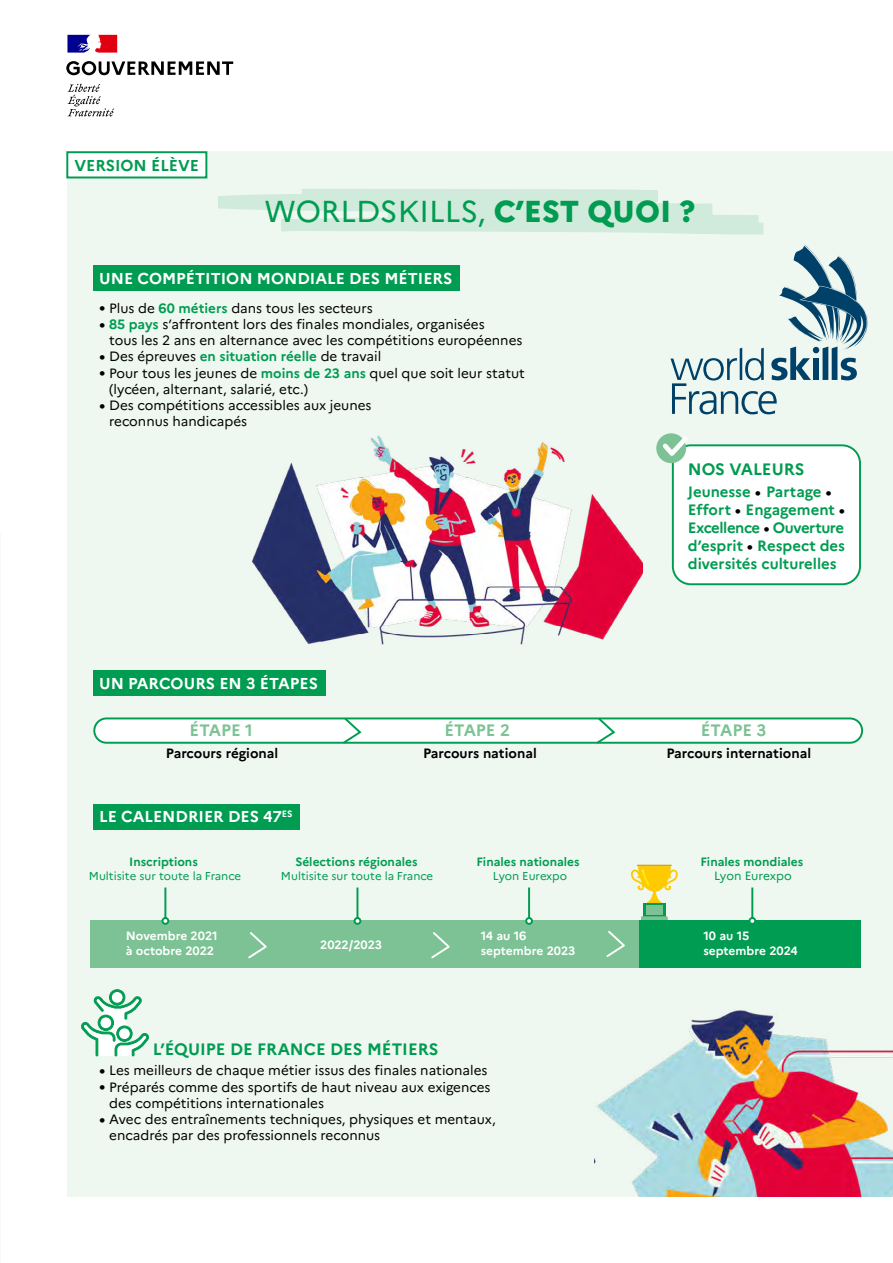
<style>
.page{position:relative;width:893px;height:1263px;background:#fff}
.page>*{position:absolute;margin:0;border:0;box-sizing:border-box;transform-origin:0 0}
.t1{font:30.3px "Marianne";color:#009c51}
.t2{font:700 16.5px "Marianne";color:#009c51}
.t3{font:700 16.5px "Marianne";color:#7cc294}
.t4{font:700 15.75px "Marianne";color:#fff}
.t5{font:700 15.75px "Marianne";color:#009c51}
.t6{font:700 15px/18px "Marianne";color:#009c51}
.t7{font:13.5px/16.2px "Marianne";color:#000}
.t8{font:700 13.5px "Marianne";color:#000}
.t9{font:700 12px/14.4px "Marianne";color:#fff}
.t10{font:700 12px "Marianne";color:#009c51}
.t11{font:12px "Marianne";letter-spacing:-.01em;color:#009c51}
.t12{font:11.4px "Marianne";color:#009c51}
.s1{font-weight:800}
.s2{font-size:18px}
.s3{font-weight:700;color:#009c51}
.s4{font-weight:400;font-size:18px;color:#000}
</style>
<div class="page">
<div style="left:67px;top:151px;width:826px;height:1046px;background:#eff7f1"></div>
<hr style="left:0;top:0;width:1px;height:1197px;background:#afd7b9">
<img style="left:595px;top:1010px;width:298px;height:186px">
<svg style="left:218px;top:189px;width:546px;height:46px"></svg>
<div style="left:93px;top:265px;width:366px;height:26px;background:#009c51"></div>
<div style="left:66px;top:151px;width:141px;height:27px;background:#fff;border:2px solid #009c51"></div>
<div style="left:673px;top:445px;width:187px;height:139px;background:#fff;border-radius:18px"></div>
<div style="left:672px;top:444px;width:189px;height:141px;border:2px solid #009c51;border-radius:18px"></div>
<svg style="left:656px;top:433px;width:30px;height:30px"></svg>
<svg style="left:658px;top:433px;width:193px;height:48px"></svg>
<img style="left:252px;top:435px;width:390px;height:244px">
<div style="left:93px;top:671px;width:232px;height:25px;background:#009c51"></div>
<div style="left:94px;top:718px;width:768px;height:25px;background:#fff;border-radius:12px"></div>
<div style="left:93px;top:717px;width:770px;height:27px;border:2px solid #009c51;border-radius:12px"></div>
<svg style="left:341px;top:717px;width:22px;height:27px"></svg>
<svg style="left:594px;top:717px;width:23px;height:27px"></svg>
<svg style="left:670px;top:245px;width:198px;height:169px"></svg>
<svg style="left:66px;top:61px;width:167px;height:14px"></svg>
<svg style="left:67px;top:84px;width:47px;height:32px"></svg>
<svg style="left:67px;top:35px;width:50px;height:18px"></svg>
<div style="left:93px;top:804px;width:207px;height:25px;background:#009c51"></div>
<div style="left:90px;top:920px;width:716px;height:48px;background:#7cc294"></div>
<div style="left:640px;top:920px;width:221px;height:48px;background:#009c51"></div>
<svg style="left:161px;top:887px;width:9px;height:38px"></svg>
<svg style="left:748px;top:887px;width:8px;height:36px"></svg>
<hr style="left:637px;top:865px;width:35px;height:1px;background:#dca600">
<svg style="left:248px;top:866px;width:430px;height:94px"></svg>
<svg style="left:81px;top:989px;width:68px;height:67px"></svg>
<p class="t5" style="left:74px;top:156px;width:126px">VERSION ÉLÈVE</p>
<h1 class="t1" style="left:264px;top:192px;width:432px">WORLDSKILLS, <span class="s1">C’EST QUOI ?</span></h1>
<p class="t4" style="left:99px;top:268px;width:355px">UNE COMPÉTITION MONDIALE DES MÉTIERS</p>
<p class="t7" style="left:99px;top:300px;width:275px"><span class="s2">•</span> Plus de <span class="s3">60 métiers</span> dans tous les secteurs</p>
<p class="t7" style="left:109px;top:316px;width:415px;text-indent:-10px"><span class="s2">•</span> <span class="s3">85 pays</span> s’affrontent lors des finales mondiales, organisées<br>tous les 2 ans en alternance avec les compétitions européennes</p>
<p class="t7" style="left:99px;top:348px;width:284px"><span class="s2">•</span> Des épreuves <span class="s3">en situation réelle</span> de travail</p>
<p class="t7" style="left:109px;top:365px;width:417px;text-indent:-10px"><span class="s2">•</span> Pour tous les jeunes de <span class="s3">moins de 23 ans</span> quel que soit leur statut (lycéen, alternant, salarié, etc.)</p>
<p class="t7" style="left:109px;top:397px;width:264px;text-indent:-10px"><span class="s2">•</span> Des compétitions accessibles aux jeunes reconnus handicapés</p>
<p class="t4" style="left:99px;top:674px;width:220px">UN PARCOURS EN 3 ÉTAPES</p>
<p class="t2" style="left:688px;top:459px;width:118px">NOS VALEURS</p>
<p class="t6" style="left:688px;top:483px;width:159px">Jeunesse <span class="s4">•</span> Partage <span class="s4">•<br></span>Effort <span class="s4">•</span> Engagement <span class="s4">•<br></span>Excellence <span class="s4">•</span> Ouverture d’esprit <span class="s4">•</span> Respect des diversités culturelles</p>
<p class="t3" style="left:190px;top:720px;width:65px">ÉTAPE 1</p>
<p class="t3" style="left:701px;top:720px;width:67px">ÉTAPE 3</p>
<p class="t8" style="left:166px;top:745px;width:114px">Parcours régional</p>
<p class="t3" style="left:444px;top:720px;width:67px">ÉTAPE 2</p>
<p class="t8" style="left:423px;top:745px;width:115px">Parcours national</p>
<p class="t8" style="left:666px;top:745px;width:146px">Parcours international</p>
<p class="t4" style="left:99px;top:807px;width:195px">LE CALENDRIER DES 47<sup>ES</sup></p>
<p class="t10" style="left:129px;top:854px;width:70px">Inscriptions</p>
<p class="t10" style="left:295px;top:854px;width:124px">Sélections régionales</p>
<p class="t10" style="left:476px;top:854px;width:105px">Finales nationales</p>
<p class="t10" style="left:700px;top:854px;width:104px">Finales mondiales</p>
<p class="t12" style="left:89px;top:869px;width:154px">Multisite sur toute la France</p>
<p class="t12" style="left:281px;top:869px;width:154px">Multisite sur toute la France</p>
<p class="t12" style="left:493px;top:869px;width:76px">Lyon Eurexpo</p>
<p class="t11" style="left:714px;top:868px;width:79px">Lyon Eurexpo</p>
<p class="t9" style="left:126px;top:929px;width:93px">Novembre 2021 à octobre 2022</p>
<p class="t9" style="left:481px;top:929px;width:96px">14 au 16 septembre 2023</p>
<p class="t9" style="left:703px;top:929px;width:96px">10 au 15 septembre 2024</p>
<p class="t9" style="left:320px;top:937px;width:63px">2022/2023</p>
<p class="t2" style="left:153px;top:1039px;width:287px">L’ÉQUIPE DE FRANCE DES MÉTIERS</p>
<p class="t7" style="left:99px;top:1062px;width:390px"><span class="s2">•</span> Les meilleurs de chaque métier issus des finales nationales</p>
<p class="t7" style="left:109px;top:1079px;width:383px;text-indent:-10px"><span class="s2">•</span> Préparés comme des sportifs de haut niveau aux exigences des compétitions internationales</p>
<p class="t7" style="left:109px;top:1111px;width:388px;text-indent:-10px"><span class="s2">•</span> Avec des entraînements techniques, physiques et mentaux, encadrés par des professionnels reconnus</p>
</div>
